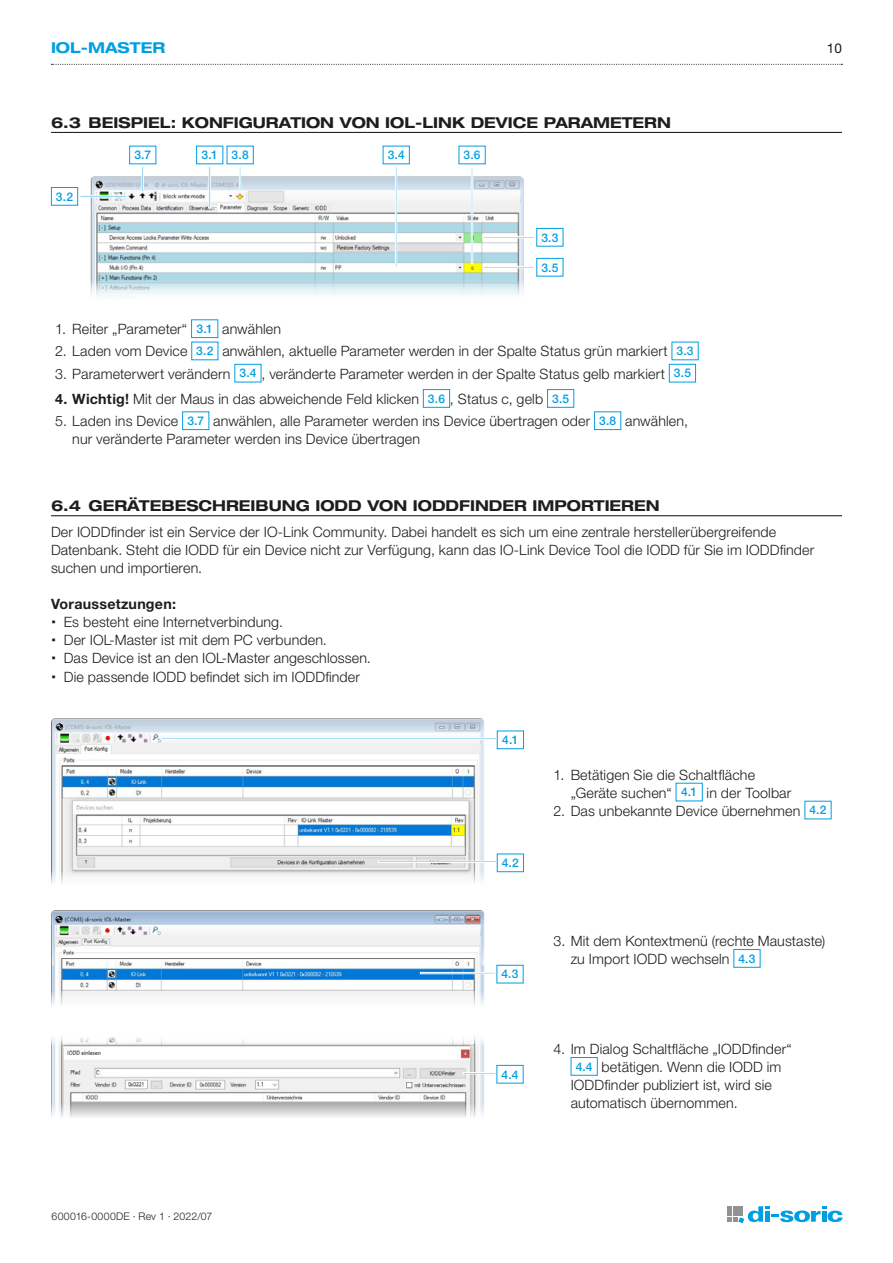
<style>
.page{position:relative;width:893px;height:1263px;background:#fff}
.page>*{position:absolute;margin:0;border:0;box-sizing:border-box;transform-origin:0 0}
.t1{font:700 expanded 15px "Helvetica Neue LTW1 G";color:#1d1d1b}
.t2{font:700 expanded 15px "Helvetica Neue LTW1 G";color:#009fe3}
.Copy{font:300 14.25px/18px "Helvetica Neue LTW1 G";letter-spacing:.01em;color:#1d1d1b}
.Copy-2{font:700 14.25px "Helvetica Neue LTW1 G";letter-spacing:.015em;color:#1d1d1b}
.t3{font:13.5px "Helvetica Neue LTW1 G";color:#1d1d1b}
.Beschriftung_Screens{font:500 12px "Helvetica Neue LTW1 G";color:#009fe3}
.t4{font:300 10.5px "Helvetica Neue LTW1 G";letter-spacing:.02em;color:#1d1d1b}
.s1{font-weight:700}
</style>
<div class="page">
<svg style="left:727px;top:1206px;width:115px;height:17px"></svg>
<hr style="left:822px;top:1211px;width:4px;height:11px;background:#009fe3">
<svg style="left:52px;top:64px;width:790px;height:1px"></svg>
<hr style="left:51px;top:132px;width:791px;height:1px;background:#1d1d1b">
<hr style="left:51px;top:515px;width:791px;height:1px;background:#1d1d1b">
<img style="left:91px;top:176px;width:433px;height:121px">
<svg style="left:382px;top:145px;width:28px;height:123px"></svg>
<svg style="left:458px;top:145px;width:106px;height:132px"></svg>
<svg style="left:51px;top:145px;width:106px;height:61px"></svg>
<svg style="left:196px;top:145px;width:58px;height:64px"></svg>
<svg style="left:191px;top:319px;width:28px;height:42px"></svg>
<svg style="left:234px;top:364px;width:28px;height:19px"></svg>
<svg style="left:668px;top:341px;width:31px;height:42px"></svg>
<svg style="left:423px;top:389px;width:27px;height:19px"></svg>
<svg style="left:547px;top:389px;width:28px;height:19px"></svg>
<svg style="left:182px;top:411px;width:28px;height:19px"></svg>
<svg style="left:594px;top:411px;width:28px;height:19px"></svg>
<img style="left:51px;top:718px;width:433px;height:166px">
<svg style="left:161px;top:730px;width:363px;height:19px"></svg>
<svg style="left:377px;top:853px;width:147px;height:19px"></svg>
<svg style="left:675px;top:782px;width:28px;height:20px"></svg>
<svg style="left:804px;top:800px;width:28px;height:20px"></svg>
<img style="left:51px;top:910px;width:433px;height:96px">
<svg style="left:420px;top:964px;width:104px;height:20px"></svg>
<svg style="left:733px;top:949px;width:28px;height:19px"></svg>
<img style="left:51px;top:1036px;width:433px;height:82px">
<svg style="left:462px;top:1064px;width:62px;height:20px"></svg>
<svg style="left:570px;top:1057px;width:28px;height:19px"></svg>
<p class="t2" style="left:51px;top:38px;width:116px">IOL-MASTER</p>
<p class="t3" style="left:827px;top:40px;width:17px">10</p>
<p class="t1" style="left:51px;top:112px;width:621px">6.3 BEISPIEL: KONFIGURATION VON IOL-LINK DEVICE PARAMETERN</p>
<p class="Beschriftung_Screens" style="left:134px;top:148px;width:18px">3.7</p>
<p class="Beschriftung_Screens" style="left:202px;top:148px;width:18px">3.1</p>
<p class="Beschriftung_Screens" style="left:232px;top:148px;width:19px">3.8</p>
<p class="Beschriftung_Screens" style="left:388px;top:148px;width:19px">3.4</p>
<p class="Beschriftung_Screens" style="left:464px;top:148px;width:19px">3.6</p>
<p class="Beschriftung_Screens" style="left:56px;top:189px;width:19px">3.2</p>
<p class="Beschriftung_Screens" style="left:541px;top:230px;width:19px">3.3</p>
<p class="Beschriftung_Screens" style="left:541px;top:260px;width:19px">3.5</p>
<p class="Copy" style="left:55px;top:320px;width:133px">1. Reiter „Parameter“</p>
<p class="Beschriftung_Screens" style="left:197px;top:321px;width:18px">3.1</p>
<p class="Copy" style="left:222px;top:320px;width:60px">anwählen</p>
<p class="Copy" style="left:55px;top:342px;width:134px">2. Laden vom Device</p>
<p class="Beschriftung_Screens" style="left:196px;top:344px;width:19px">3.2</p>
<p class="Copy" style="left:222px;top:342px;width:447px">anwählen, aktuelle Parameter werden in der Spalte Status grün markiert</p>
<p class="Beschriftung_Screens" style="left:676px;top:344px;width:19px">3.3</p>
<p class="Copy" style="left:55px;top:365px;width:177px">3. Parameterwert verändern</p>
<p class="Beschriftung_Screens" style="left:239px;top:366px;width:19px">3.4</p>
<p class="Copy" style="left:261px;top:365px;width:405px">, veränderte Parameter werden in der Spalte Status gelb markiert</p>
<p class="Beschriftung_Screens" style="left:674px;top:366px;width:19px">3.5</p>
<p class="Copy" style="left:55px;top:390px;width:365px"><span class="s1">4. Wichtig!</span> Mit der Maus in das abweichende Feld klicken</p>
<p class="Beschriftung_Screens" style="left:428px;top:391px;width:19px">3.6</p>
<p class="Copy" style="left:450px;top:390px;width:95px">, Status c, gelb</p>
<p class="Beschriftung_Screens" style="left:552px;top:391px;width:19px">3.5</p>
<p class="Copy" style="left:55px;top:412px;width:125px">5. Laden ins Device</p>
<p class="Beschriftung_Screens" style="left:187px;top:413px;width:18px">3.7</p>
<p class="Copy" style="left:213px;top:412px;width:378px">anwählen, alle Parameter werden ins Device übertragen oder</p>
<p class="Beschriftung_Screens" style="left:599px;top:413px;width:19px">3.8</p>
<p class="Copy" style="left:625px;top:412px;width:64px">anwählen,</p>
<p class="Copy" style="left:72px;top:430px;width:349px">nur veränderte Parameter werden ins Device übertragen</p>
<p class="t1" style="left:51px;top:496px;width:610px">6.4 GERÄTEBESCHREIBUNG IODD VON IODDFINDER IMPORTIEREN</p>
<p class="Copy" style="left:51px;top:523px;width:765px">Der IODDfinder ist ein Service der IO-Link Community. Dabei handelt es sich um eine zentrale herstellerübergreifende<br>Datenbank. Steht die IODD für ein Device nicht zur Verfügung, kann das IO-Link Device Tool die IODD für Sie im IODDfinder suchen und importieren.</p>
<p class="Copy-2" style="left:51px;top:596px;width:126px">Voraussetzungen:</p>
<p class="Copy" style="left:64px;top:613px;width:221px">Es besteht eine Internetverbindung.</p>
<p class="Copy" style="left:64px;top:631px;width:265px">Der IOL-Master ist mit dem PC verbunden.</p>
<p class="Copy" style="left:64px;top:649px;width:309px">Das Device ist an den IOL-Master angeschlossen.</p>
<p class="Copy" style="left:64px;top:667px;width:298px">Die passende IODD befindet sich im IODDfinder</p>
<p class="t4" style="left:52px;top:1210px;width:162px">600016-0000DE · Rev 1 · 2022/07</p>
<p class="Beschriftung_Screens" style="left:502px;top:733px;width:18px">4.1</p>
<p class="Beschriftung_Screens" style="left:502px;top:856px;width:19px">4.2</p>
<p class="Beschriftung_Screens" style="left:501px;top:967px;width:19px">4.3</p>
<p class="Beschriftung_Screens" style="left:502px;top:1067px;width:18px">4.4</p>
<p class="Copy" style="left:571px;top:765px;width:186px;text-indent:-17px">1. Betätigen Sie die Schaltfläche „Geräte suchen“</p>
<p class="Beschriftung_Screens" style="left:681px;top:785px;width:18px">4.1</p>
<p class="Copy" style="left:707px;top:783px;width:86px">in der Toolbar</p>
<p class="Copy" style="left:554px;top:801px;width:248px">2. Das unbekannte Device übernehmen</p>
<p class="Beschriftung_Screens" style="left:809px;top:803px;width:19px">4.2</p>
<p class="Copy" style="left:571px;top:932px;width:256px;text-indent:-17px">3. Mit dem Kontextmenü (rechte Maustaste) zu Import IODD wechseln</p>
<p class="Beschriftung_Screens" style="left:738px;top:951px;width:19px">4.3</p>
<p class="Copy" style="left:554px;top:1040px;width:240px">4. Im Dialog Schaltfläche „IODDfinder“</p>
<p class="Beschriftung_Screens" style="left:576px;top:1059px;width:18px">4.4</p>
<p class="Copy" style="left:571px;top:1058px;width:212px;text-indent:31px">betätigen. Wenn die IODD im<br>IODDfinder publiziert ist, wird sie automatisch übernommen.</p>
</div>
